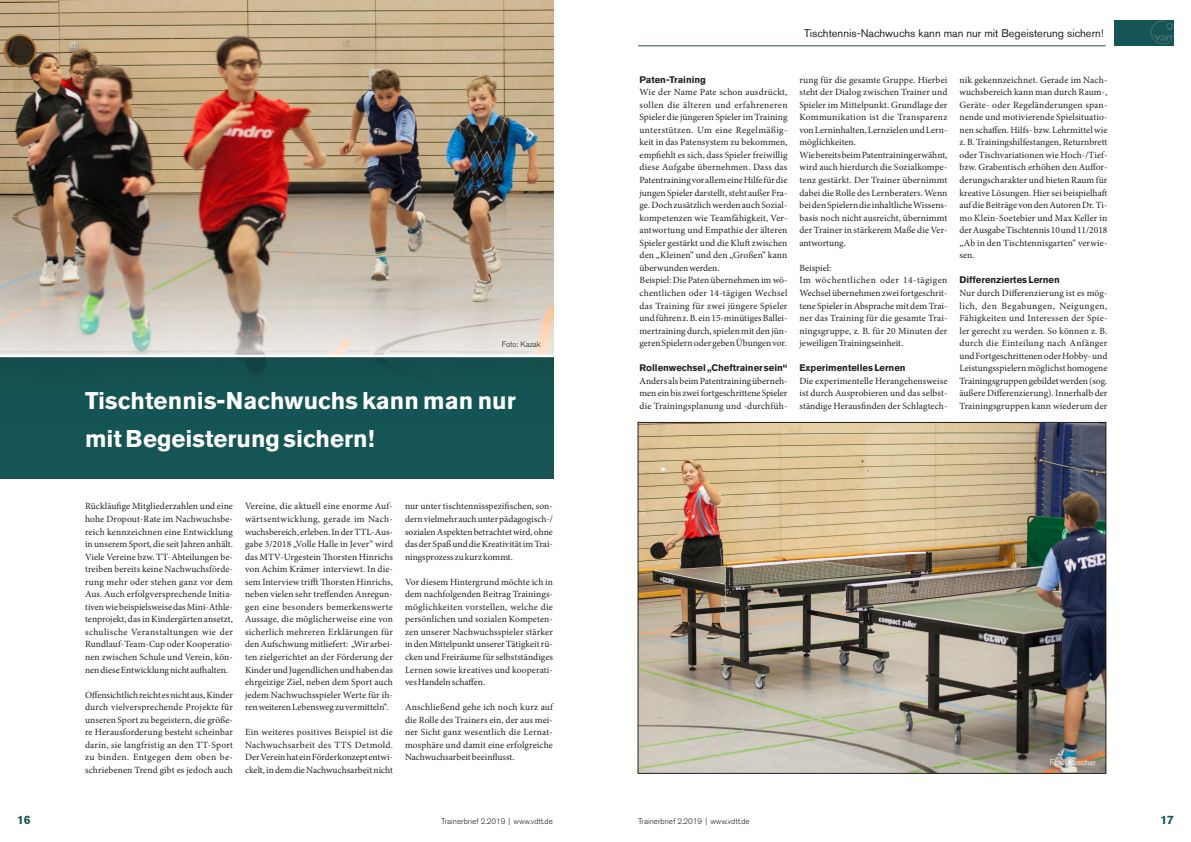
<style>
.page{position:relative;width:1191px;height:842px;background:#fff}
.page>*{position:absolute;margin:0;border:0;box-sizing:border-box;transform-origin:0 0}
.TB_Mengentext{font:700 24px/37.7px "Akzidenz Grotesk BQ";color:#fff}
.TB_Mengentext-2{font:700 12px "Akzidenz Grotesk BQ";color:#165555}
.TB_Rubrikhead{font:11px "Akzidenz Grotesk BQ";color:#231f20}
.TB_Mengentext-3{font:9.5px/12.6px "Minion Pro";letter-spacing:.005em;color:#231f20;text-align:justify}
.TB_Unterüberschrift{font:700 9.5px "Akzidenz Grotesk BQ";color:#231f20}
.TB_Bild_Tabellenunte{font:300 8px "Akzidenz Grotesk BQ";color:#231f20}
.TB_Bild_Tabellenunte-2{font:300 8px "Akzidenz Grotesk BQ";color:#fff}
</style>
<div class="page">
<div style="left:1114px;top:20px;width:60px;height:26px;background:#165555"></div>
<svg style="left:1151px;top:21px;width:22px;height:23px"></svg>
<hr style="left:638px;top:46px;width:467px;height:1px;background:#165555">
<div style="left:0;top:357px;width:553px;height:122px;background:#165555"></div>
<img style="left:0;top:0;width:553px;height:375px">
<hr style="left:0;top:355px;width:554px;height:2px;background:#fff">
<img style="left:639px;top:424px;width:465px;height:348px">
<p class="TB_Bild_Tabellenunte" style="left:502px;top:340px;width:40px">Foto: Kazak</p>
<p class="TB_Mengentext" style="left:85px;top:382px;width:432px">Tischtennis-Nachwuchs kann man nur mit Begeisterung sichern!</p>
<p class="TB_Mengentext-3" style="left:85px;top:500px;width:149px">Rückläufige Mitgliederzahlen und eine hohe Dropout-Rate im Nachwuchsbe&shy;reich kennzeichnen eine Entwicklung in unserem Sport, die seit Jahren anhält.<br>Viele Vereine bzw. TT-Abteilungen be&shy;treiben bereits keine Nachwuchsförde&shy;rung mehr oder stehen ganz vor dem Aus. Auch erfolgversprechende Initia&shy;tiven wie beispielsweise das Mini-Athle&shy;tenprojekt, das in Kindergärten ansetzt, schulische Veranstaltungen wie der Rundlauf-Team-Cup oder Kooperatio&shy;nen zwischen Schule und Verein, kön&shy;nen diese Entwicklung nicht aufhalten.</p>
<p class="TB_Mengentext-3" style="left:85px;top:688px;width:149px">Offensichtlich reicht es nicht aus, Kinder durch vielversprechende Projekte für unseren Sport zu begeistern, die größe&shy;re Herausforderung besteht scheinbar darin, sie langfristig an den TT-Sport zu binden. Entgegen dem oben be&shy;schriebenen Trend gibt es jedoch auch</p>
<p class="TB_Mengentext-3" style="left:245px;top:500px;width:149px">Vereine, die aktuell eine enorme Auf&shy;wärtsentwicklung, gerade im Nach&shy;wuchsbereich, erleben. In der TTL-Aus&shy;gabe 3/2018 „Volle Halle in Jever“ wird das MTV-Urgestein Thorsten Hinrichs von Achim Krämer interviewt. In die&shy;sem Interview trifft Thorsten Hinrichs, neben vielen sehr treffenden Anregun&shy;gen eine besonders bemerkenswerte Aussage, die möglicherweise eine von sicherlich mehreren Erklärungen für den Aufschwung mitliefert: „Wir arbei&shy;ten zielgerichtet an der Förderung der Kinder und Jugendlichen und haben das ehrgeizige Ziel, neben dem Sport auch jedem Nachwuchsspieler Werte für ih&shy;ren weiteren Lebensweg zu vermitteln“.</p>
<p class="TB_Mengentext-3" style="left:245px;top:726px;width:149px">Ein weiteres positives Beispiel ist die Nachwuchsarbeit des TTS Detmold.<br>Der Verein hat ein Förderkonzept entwi&shy;ckelt, in dem die Nachwuchsarbeit nicht</p>
<p class="TB_Mengentext-3" style="left:405px;top:500px;width:149px">nur unter tischtennisspezifischen, son&shy;dern vielmehr auch unter pädagogisch-/ sozialen Aspekten betrachtet wird, ohne das der Spaß und die Kreativität im Trai&shy;ningsprozess zu kurz kommt.</p>
<p class="TB_Mengentext-3" style="left:405px;top:575px;width:149px">Vor diesem Hintergrund möchte ich in dem nachfolgenden Beitrag Trainings&shy;möglichkeiten vorstellen, welche die persönlichen und sozialen Kompeten&shy;zen unserer Nachwuchsspieler stärker in den Mittelpunkt unserer Tätigkeit rü&shy;cken und Freiräume für selbstständiges Lernen sowie kreatives und kooperati&shy;ves Handeln schaffen.</p>
<p class="TB_Mengentext-3" style="left:405px;top:701px;width:149px">Anschließend gehe ich noch kurz auf die Rolle des Trainers ein, der aus mei&shy;ner Sicht ganz wesentlich die Lernat&shy;mosphäre und damit eine erfolgreiche Nachwuchsarbeit beeinflusst.</p>
<p class="TB_Rubrikhead" style="left:804px;top:27px;width:301px">Tischtennis-Nachwuchs kann man nur mit Begeisterung sichern!</p>
<p class="TB_Unterüberschrift" style="left:639px;top:74px;width:68px">Paten-Training</p>
<p class="TB_Mengentext-3" style="left:639px;top:86px;width:149px">Wie der Name Pate schon ausdrückt, sollen die älteren und erfahreneren Spieler die jüngeren Spieler im Training unterstützen. Um eine Regelmäßig&shy;keit in das Patensystem zu bekommen, empfiehlt es sich, dass Spieler freiwillig diese Aufgabe übernehmen. Dass das Patentraining vor allem eine Hilfe für die jungen Spieler darstellt, steht außer Fra&shy;ge. Doch zusätzlich werden auch Sozial&shy;kompetenzen wie Teamfähigkeit, Ver&shy;antwortung und Empathie der älteren Spieler gestärkt und die Kluft zwischen den „Kleinen“ und den „Großen“ kann überwunden werden.</p>
<p class="TB_Mengentext-3" style="left:639px;top:274px;width:149px">Beispiel: Die Paten übernehmen im wö&shy;chentlichen oder 14-tägigen Wechsel das Training für zwei jüngere Spieler und führen z. B. ein 15-minütiges Ballei&shy;mertraining durch, spielen mit den jün&shy;geren Spielern oder geben Übungen vor.</p>
<p class="TB_Unterüberschrift" style="left:639px;top:362px;width:149px">Rollenwechsel „Cheftrainer sein“</p>
<p class="TB_Mengentext-3" style="left:639px;top:375px;width:149px">Anders als beim Patentraining überneh&shy;men ein bis zwei fortgeschrittene Spieler die Trainingsplanung und -durchfüh-</p>
<p class="TB_Mengentext-3" style="left:799px;top:73px;width:149px">rung für die gesamte Gruppe. Hierbei steht der Dialog zwischen Trainer und Spieler im Mittelpunkt. Grundlage der Kommunikation ist die Transparenz von Lerninhalten, Lernzielen und Lern&shy;möglichkeiten.</p>
<p class="TB_Mengentext-3" style="left:799px;top:149px;width:149px">Wie bereits beim Patentraining erwähnt, wird auch hierdurch die Sozialkompe&shy;tenz gestärkt. Der Trainer übernimmt dabei die Rolle des Lernberaters. Wenn bei den Spielern die inhaltliche Wissens&shy;basis noch nicht ausreicht, übernimmt der Trainer in stärkerem Maße die Ver&shy;antwortung.</p>
<p class="TB_Mengentext-3" style="left:799px;top:262px;width:33px">Beispiel:</p>
<p class="TB_Mengentext-3" style="left:799px;top:274px;width:149px">Im wöchentlichen oder 14-tägigen Wechsel übernehmen zwei fortgeschrit&shy;tene Spieler in Absprache mit dem Trai&shy;ner das Training für die gesamte Trai&shy;ningsgruppe, z. B. für 20 Minuten der jeweiligen Trainingseinheit.</p>
<p class="TB_Unterüberschrift" style="left:799px;top:362px;width:108px">Experimentelles Lernen</p>
<p class="TB_Mengentext-3" style="left:799px;top:375px;width:149px">Die experimentelle Herangehensweise ist durch Ausprobieren und das selbst&shy;ständige Herausfinden der Schlagtech-</p>
<p class="TB_Mengentext-3" style="left:959px;top:73px;width:149px">nik gekennzeichnet. Gerade im Nach&shy;wuchsbereich kann man durch Raum-, Geräte- oder Regeländerungen span&shy;nende und motivierende Spielsituatio&shy;nen schaffen. Hilfs- bzw. Lehrmittel wie z. B. Trainingshilfestangen, Returnbrett oder Tischvariationen wie Hoch-/Tief&shy;bzw. Grabentisch erhöhen den Auffor&shy;derungscharakter und bieten Raum für kreative Lösungen. Hier sei beispielhaft auf die Beiträge von den Autoren Dr. Ti&shy;mo Klein-Soetebier und Max Keller in der Ausgabe Tischtennis 10 und 11/2018 „Ab in den Tischtennisgarten“ verwie&shy;sen.</p>
<p class="TB_Unterüberschrift" style="left:959px;top:275px;width:102px">Differenziertes Lernen</p>
<p class="TB_Mengentext-3" style="left:959px;top:287px;width:149px">Nur durch Differenzierung ist es mög&shy;lich, den Begabungen, Neigungen, Fähigkeiten und Interessen der Spie&shy;ler gerecht zu werden. So können z. B. durch die Einteilung nach Anfänger und Fortgeschrittenen oder Hobby- und Leistungsspielern möglichst homogene Trainingsgruppen gebildet werden (sog. äußere Differenzierung). Innerhalb der Trainingsgruppen kann wiederum der</p>
<p class="TB_Bild_Tabellenunte-2" style="left:1050px;top:758px;width:48px">Foto: Roscher</p>
<p class="TB_Mengentext-2" style="left:17px;top:812px;width:15px">16</p>
<p class="TB_Bild_Tabellenunte" style="left:441px;top:817px;width:113px">Trainerbrief 2.2019 | www.vdtt.de</p>
<p class="TB_Bild_Tabellenunte" style="left:638px;top:817px;width:113px">Trainerbrief 2.2019 | www.vdtt.de</p>
<p class="TB_Mengentext-2" style="left:1160px;top:812px;width:15px">17</p>
</div>
